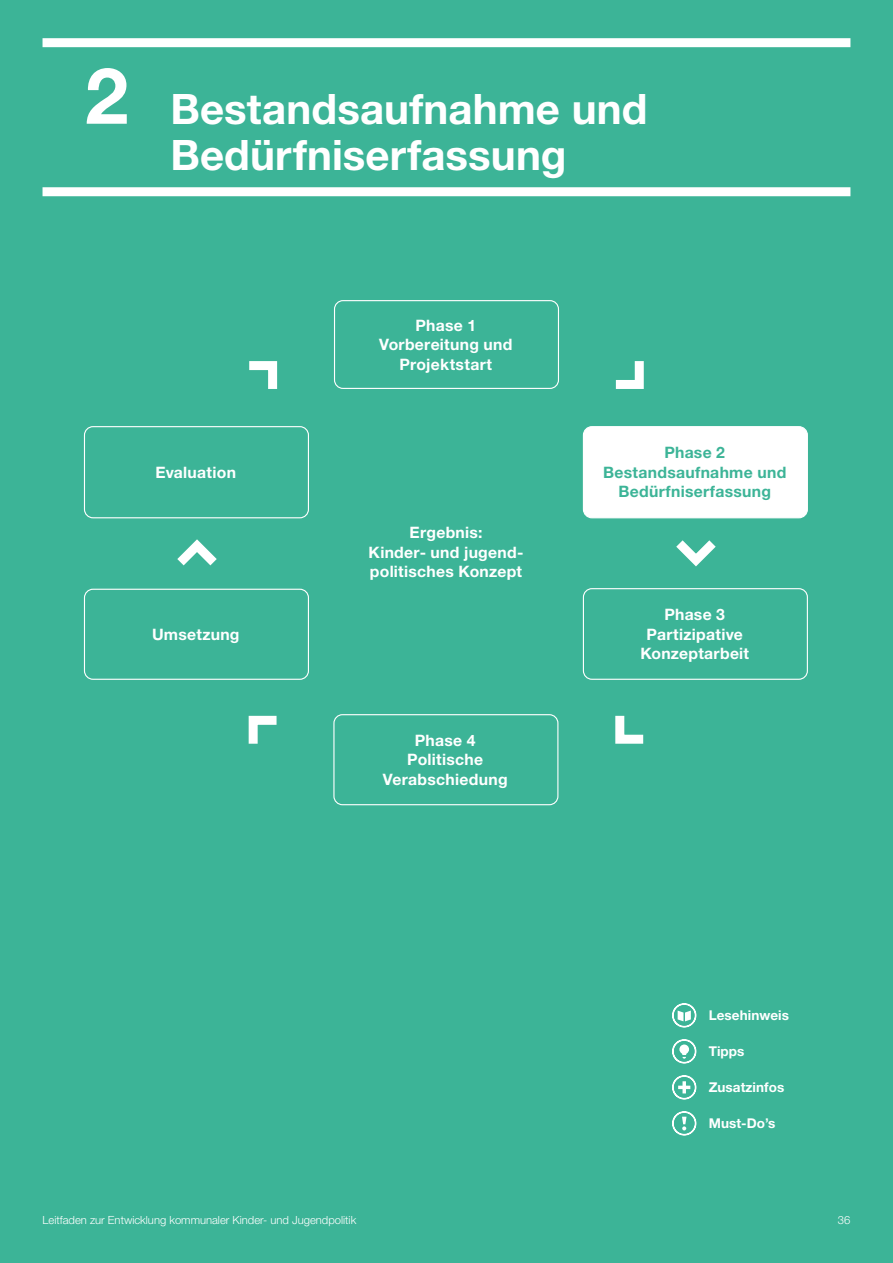
<style>
.page{position:relative;width:893px;height:1263px;background:#3cb497}
.page>*{position:absolute;margin:0;border:0;box-sizing:border-box;transform-origin:0 0}
.t1{font:700 42px/46.5px "Helvetica Neue LT Std";letter-spacing:.005em;color:#fff;text-align:center}
.t2{font:700 15.75px/19.5px "Helvetica Neue LT Std";letter-spacing:.015em;color:#fff;text-align:center}
.t3{font:700 15.75px/19.5px "Helvetica Neue LT Std";letter-spacing:.02em;color:#3cb497;text-align:center}
.t4{font:700 13.5px "Helvetica Neue LT Std";letter-spacing:.005em;color:#fff}
.t5{font:300 11.25px "Helvetica Neue LT Std";color:#fff}
.s1{font-size:78px}
</style>
<div class="page">
<div style="left:43px;top:38px;width:807px;height:9px;background:#fff"></div>
<div style="left:43px;top:187px;width:807px;height:9px;background:#fff"></div>
<svg style="left:672px;top:1111px;width:25px;height:25px"></svg>
<svg style="left:672px;top:1039px;width:25px;height:25px"></svg>
<svg style="left:672px;top:1003px;width:25px;height:25px"></svg>
<svg style="left:672px;top:1075px;width:25px;height:25px"></svg>
<div style="left:334px;top:300px;width:225px;height:89px;border:1px solid #fff;border-radius:9px"></div>
<div style="left:333px;top:714px;width:225px;height:91px;border:1px solid #fff;border-radius:9px"></div>
<div style="left:583px;top:427px;width:224px;height:91px;background:#fff;border-radius:9px"></div>
<div style="left:583px;top:426px;width:225px;height:92px;border:1px solid #fff;border-radius:9px"></div>
<div style="left:84px;top:426px;width:225px;height:92px;border:1px solid #fff;border-radius:9px"></div>
<div style="left:583px;top:588px;width:225px;height:92px;border:1px solid #fff;border-radius:9px"></div>
<div style="left:84px;top:589px;width:225px;height:91px;border:1px solid #fff;border-radius:9px"></div>
<svg style="left:615px;top:361px;width:29px;height:28px"></svg>
<svg style="left:249px;top:361px;width:29px;height:28px"></svg>
<svg style="left:676px;top:540px;width:40px;height:27px"></svg>
<svg style="left:177px;top:539px;width:40px;height:27px"></svg>
<svg style="left:248px;top:715px;width:29px;height:29px"></svg>
<svg style="left:615px;top:715px;width:29px;height:29px"></svg>
<h1 class="t1" style="left:85px;top:85px;width:564px"><span class="s1">2</span> Bestandsaufnahme und<br>Bedürfniserfassung</h1>
<p class="t2" style="left:156px;top:462px;width:82px">Evaluation</p>
<p class="t2" style="left:152px;top:624px;width:89px">Umsetzung</p>
<p class="t2" style="left:379px;top:315px;width:135px">Phase 1<br>Vorbereitung und<br>Projektstart</p>
<p class="t2" style="left:369px;top:522px;width:156px">Ergebnis:<br>Kinder- und jugend&shy;politisches Konzept</p>
<p class="t2" style="left:383px;top:730px;width:126px">Phase 4<br>Politische<br>Verabschiedung</p>
<p class="t3" style="left:603px;top:443px;width:185px">Phase 2<br>Bestandsaufnahme und<br>Bedürfniserfassung</p>
<p class="t2" style="left:640px;top:604px;width:110px">Phase 3<br>Partizipative<br>Konzeptarbeit</p>
<p class="t4" style="left:709px;top:1007px;width:82px">Lesehinweis</p>
<p class="t4" style="left:709px;top:1043px;width:37px">Tipps</p>
<p class="t4" style="left:709px;top:1079px;width:77px">Zusatzinfos</p>
<p class="t4" style="left:709px;top:1115px;width:68px">Must-Do’s</p>
<p class="t5" style="left:43px;top:1213px;width:315px">Leitfaden zur Entwicklung kommunaler Kinder- und Jugendpolitik</p>
<p class="t5" style="left:838px;top:1213px;width:14px">36</p>
</div>
